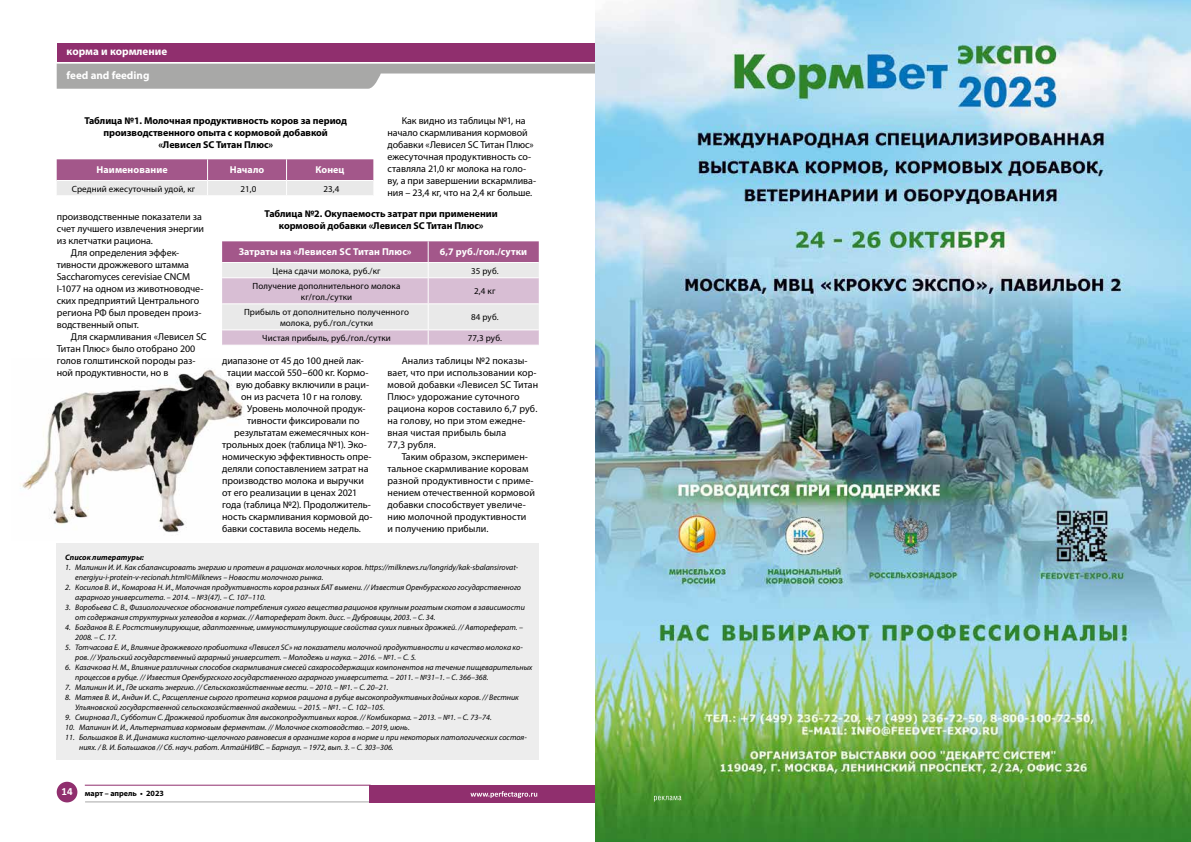
<style>
.page{position:relative;width:1191px;height:842px;background:#fff}
.page>*{position:absolute;margin:0;border:0;box-sizing:border-box;transform-origin:0 0}
.t1{font:700 11px "Myriad Pro";color:#fff}
.t2{font:700 11px "Calibri";color:#fff}
.t3{font:10px/12px "Myriad Pro";color:#000}
.t4{font:700 10px/12px "Myriad Pro";letter-spacing:-.005em;color:#000;text-align:center}
.t5{font:700 10px "Myriad Pro";letter-spacing:.01em;color:#fff}
.t6{font:9px/10.8px "Myriad Pro";letter-spacing:.01em;color:#000;text-align:center}
.t7{font:italic 8px/10px "Myriad Pro";color:#000}
.t8{font:italic 700 8px "Myriad Pro";color:#000}
.t9{font:700 8px "Myriad Pro";color:#000}
</style>
<div class="page">
<hr style="left:85px;top:802px;width:285px;height:1px;background:#a8a8a7">
<div style="left:369px;top:785px;width:226px;height:17px;background:#902f6e"></div>
<div style="left:57px;top:782px;width:20px;height:20px;background:#902f6e;border-radius:50%"></div>
<hr style="left:85px;top:785px;width:285px;height:1px;background:#902f6e">
<svg style="left:57px;top:64px;width:538px;height:25px"></svg>
<div style="left:57px;top:43px;width:538px;height:18px;background:#902f6e"></div>
<img style="left:20px;top:368px;width:223px;height:165px">
<div style="left:57px;top:543px;width:482px;height:217px;background:#ededed"></div>
<svg style="left:222px;top:241px;width:317px;height:104px;background:#d5bccf"></svg>
<svg style="left:57px;top:159px;width:316px;height:36px;background:#c196b3"></svg>
<img style="left:595px;top:0;width:596px;height:842px">
<svg style="left:654px;top:796px;width:27px;height:6px"></svg>
<svg style="left:470px;top:791px;width:67px;height:7px"></svg>
<h1 class="t1" style="left:67px;top:44px;width:102px">корма и кормление</h1>
<h1 class="t1" style="left:67px;top:68px;width:84px">feed and feeding</h1>
<p class="t4" style="left:84px;top:114px;width:264px">Таблица №1. Молочная продуктивность коров за период производственного опыта с кормовой добавкой «Левисел SC Титан Плюс»</p>
<p class="t3" style="left:387px;top:114px;width:150px;text-indent:14px">Как видно из таблицы №1, на начало скармливания кормовой добавки «Левисел SC Титан Плюс» ежесуточная продуктивность со&shy;ставляла 21,0 кг молока на голо&shy;ву, а при завершении вскармлива&shy;ния – 23,4 кг, что на 2,4 кг больше.</p>
<p class="t5" style="left:97px;top:163px;width:73px">Наименование</p>
<p class="t5" style="left:230px;top:163px;width:36px">Начало</p>
<p class="t5" style="left:315px;top:163px;width:31px">Конец</p>
<p class="t6" style="left:72px;top:183px;width:125px">Средний ежесуточный удой, кг</p>
<p class="t6" style="left:240px;top:183px;width:17px">21,0</p>
<p class="t6" style="left:323px;top:183px;width:17px">23,4</p>
<p class="t3" style="left:57px;top:210px;width:147px">производственные показатели за</p>
<p class="t3" style="left:57px;top:222px;width:149px">счет лучшего извлечения энергии</p>
<p class="t3" style="left:57px;top:234px;width:98px">из клетчатки рациона.</p>
<p class="t3" style="left:71px;top:246px;width:110px">Для определения эффек-</p>
<p class="t3" style="left:57px;top:258px;width:134px">тивности дрожжевого штамма</p>
<p class="t3" style="left:57px;top:270px;width:135px">Saccharomyces cerevisiae CNCM</p>
<p class="t3" style="left:57px;top:282px;width:148px">I-1077 на одном из животноводче-</p>
<p class="t3" style="left:57px;top:294px;width:144px">ских предприятий Центрального</p>
<p class="t3" style="left:57px;top:306px;width:146px">региона РФ был проведен произ-</p>
<p class="t3" style="left:57px;top:318px;width:84px">водственный опыт.</p>
<p class="t3" style="left:71px;top:330px;width:137px">Для скармливания «Левисел SC</p>
<p class="t3" style="left:57px;top:342px;width:140px">Титан Плюс» было отобрано 200</p>
<p class="t3" style="left:57px;top:354px;width:140px">голов голштинской породы раз-</p>
<p class="t3" style="left:57px;top:366px;width:113px">ной продуктивности, но в</p>
<p class="t4" style="left:265px;top:208px;width:234px">Таблица №2. Окупаемость затрат при применении кормовой добавки «Левисел SC Титан Плюс»</p>
<p class="t5" style="left:239px;top:245px;width:174px">Затраты на «Левисел SC Титан Плюс»</p>
<p class="t5" style="left:440px;top:245px;width:89px">6,7 руб./гол./сутки</p>
<p class="t6" style="left:272px;top:265px;width:110px">Цена сдачи молока, руб./кг</p>
<p class="t6" style="left:471px;top:265px;width:29px">35 руб.</p>
<p class="t6" style="left:253px;top:280px;width:149px">Получение дополнительного молока кг/гол./сутки</p>
<p class="t6" style="left:474px;top:286px;width:23px">2,4 кг</p>
<p class="t6" style="left:244px;top:306px;width:166px">Прибыль от дополнительно полученного молока, руб./гол./сутки</p>
<p class="t6" style="left:471px;top:312px;width:29px">84 руб.</p>
<p class="t6" style="left:262px;top:332px;width:130px">Чистая прибыль, руб./гол./сутки</p>
<p class="t6" style="left:468px;top:332px;width:36px">77,3 руб.</p>
<p class="t3" style="left:222px;top:354px;width:143px">диапазоне от 45 до 100 дней лак-</p>
<p class="t3" style="left:227px;top:366px;width:143px">тации массой 550–600 кг. Кормо-</p>
<p class="t3" style="left:236px;top:378px;width:134px">вую добавку включили в раци-</p>
<p class="t3" style="left:241px;top:390px;width:123px">он из расчета 10 г на голову.</p>
<p class="t3" style="left:247px;top:402px;width:120px">Уровень молочной продук-</p>
<p class="t3" style="left:247px;top:414px;width:114px">тивности фиксировали по</p>
<p class="t3" style="left:234px;top:426px;width:136px">результатам ежемесячных кон-</p>
<p class="t3" style="left:222px;top:438px;width:146px">трольных доек (таблица №1). Эко-</p>
<p class="t3" style="left:222px;top:450px;width:151px">номическую эффективность опре-</p>
<p class="t3" style="left:222px;top:462px;width:148px">деляли сопоставлением затрат на</p>
<p class="t3" style="left:222px;top:474px;width:143px">производство молока и выручки</p>
<p class="t3" style="left:222px;top:486px;width:137px">от его реализации в ценах 2021</p>
<p class="t3" style="left:222px;top:498px;width:150px">года (таблица №2). Продолжитель-</p>
<p class="t3" style="left:222px;top:510px;width:152px">ность скармливания кормовой до-</p>
<p class="t3" style="left:222px;top:522px;width:140px">бавки составила восемь недель.</p>
<p class="t3" style="left:387px;top:354px;width:152px;text-indent:14px">Анализ таблицы №2 показы&shy;вает, что при использовании кор&shy;мовой добавки «Левисел SC Титан<br>Плюс» удорожание суточного рациона коров составило 6,7 руб. на голову, но при этом ежедне&shy;вная чистая прибыль была<br>77,3 рубля.</p>
<p class="t3" style="left:387px;top:450px;width:149px;text-indent:14px">Таким образом, эксперимен&shy;тальное скармливание коровам разной продуктивности с приме&shy;нением отечественной кормовой добавки способствует увеличе&shy;нию молочной продуктивности<br>и получению прибыли.</p>
<p class="t8" style="left:65px;top:552px;width:80px">Список литературы:</p>
<p class="t7" style="left:75px;top:562px;width:444px;text-indent:-10px">1. Малинин И. И. Как сбалансировать энергию и протеин в рационах молочных коров. https://milknews.ru/longridy/kak-sbalansirovat&shy;energiyu-i-protein-v-recionah.html©Milknews – Новости молочного рынка.</p>
<p class="t7" style="left:75px;top:582px;width:447px;text-indent:-10px">2. Косилов В. И., Комарова Н. И., Молочная продуктивность коров разных БАТ вымени. // Известия Оренбургского государственного аграрного университета. – 2014. – №3(47). – С. 107–110.</p>
<p class="t7" style="left:75px;top:602px;width:451px;text-indent:-10px">3. Воробьева С. В., Физиологическое обоснование потребления сухого вещества рационов крупным рогатым скотом в зависимости от содержания структурных углеводов в кормах. // Автореферат докт. дисс. – Дубровицы, 2003. – С. 34.</p>
<p class="t7" style="left:75px;top:622px;width:449px;text-indent:-10px">4. Богданов В. Е. Ростстимулирующие, адаптогенные, иммуностимулирующие свойства сухих пивных дрожжей. // Автореферат. –<br>2008. – С. 17.</p>
<p class="t7" style="left:75px;top:642px;width:449px;text-indent:-10px">5. Тотчасова Е. И., Влияние дрожжевого пробиотика «Левисел SC» на показатели молочной продуктивности и качество молока ко&shy;ров. // Уральский государственный аграрный университет. – Молодежь и наука. – 2016. – №1. – С. 5.</p>
<p class="t7" style="left:75px;top:662px;width:459px;text-indent:-10px">6. Казачкова Н. М., Влияние различных способов скармливания смесей сахаросодержащих компонентов на течение пищеварительных процессов в рубце. // Известия Оренбургского государственного аграрного университета. – 2011. – №31–1. – С. 366–368.</p>
<p class="t7" style="left:65px;top:682px;width:325px">7. Малинин И. И., Где искать энергию. // Сельскохозяйственные вести. – 2010. – №1. – С. 20–21.</p>
<p class="t7" style="left:75px;top:692px;width:445px;text-indent:-10px">8. Матяев В. И., Андин И. С., Расщепление сырого протеина кормов рациона в рубце высокопродуктивных дойных коров. // Вестник<br>Ульяновской государственной сельскохозяйственной академии. – 2015. – №1. – С. 102–105.</p>
<p class="t7" style="left:65px;top:712px;width:428px">9. Смирнова Л., Субботин С. Дрожжевой пробиотик для высокопродуктивных коров. // Комбикорма. – 2013. – №1. – С. 73–74.</p>
<p class="t7" style="left:65px;top:722px;width:346px">10. Малинин И. И., Альтернатива кормовым ферментам. // Молочное скотоводство. – 2019, июнь.</p>
<p class="t7" style="left:79px;top:732px;width:449px;text-indent:-14px">11. Большаков В. И. Динамика кислотно-щелочного равновесия в организме коров в норме и при некоторых патологических состоя&shy;ниях. / В. И. Большаков // Сб. науч. работ. АлтайНИВС. – Барнаул. – 1972, вып. 3. – С. 303–306.</p>
<h1 class="t2" style="left:61px;top:783px;width:13px">14</h1>
<p class="t9" style="left:85px;top:788px;width:81px">март – апрель • 2023</p>
</div>
